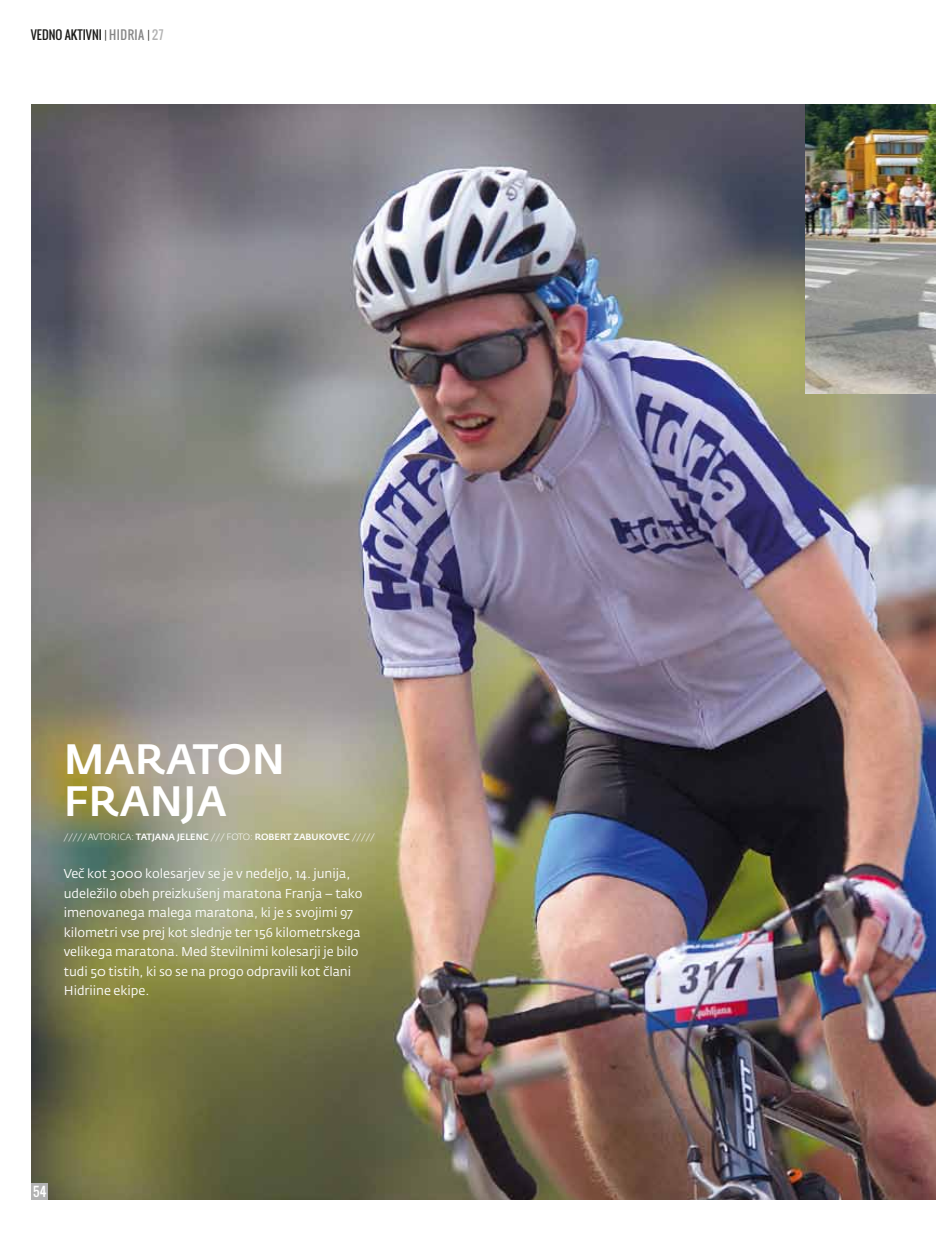
<style>
.page{position:relative;width:936px;height:1234px;background:#fff}
.page>*{position:absolute;margin:0;border:0;box-sizing:border-box;transform-origin:0 0}
.t1{font:500 42px/42px "Fedra Sans CE";color:#fff}
.t2{font:12.75px/19.5px "Fedra Sans CE";letter-spacing:-.005em;color:#fff}
.t3{font:12.6px "Oswald";color:#fff}
.t4{font:12px "Oswald";color:#1d1d1b}
.t5{font:9px "Fedra Sans CE Light TF";color:#fff}
.t6{font:500 9px "Fedra Sans CE";color:#fff}
.s1{font-weight:300}
.s2{color:#878787}
.s3{color:#b2b2b2}
.s4{font-family:"Fedra Sans CE";font-weight:500}
.s5{font-family:"Fedra Sans CE Light TF";font-weight:400}
</style>
<div class="page">
<img style="left:32px;top:104px;width:903px;height:1095px">
<img style="left:805px;top:104px;width:130px;height:289px">
<div style="left:32px;top:1182px;width:16px;height:17px;background:#b2b2b2"></div>
<p class="t4" style="left:31px;top:26px;width:134px">VEDNO AKTIVNI <span class="s1">|</span> <span class="s2">HIDRIA</span> <span class="s1">|</span> <span class="s3">27</span></p>
<h1 class="t1" style="left:64px;top:738px;width:223px">M ARATON<br>FRANJA</h1>
<p class="t5" style="left:64px;top:832px;width:175px">///// AVTORICA: <span class="s4">TATJANA JELENC</span> /// FOTO</p>
<p class="t6" style="left:250px;top:831px;width:126px"><span class="s5">:</span> ROBERT ZABUKOVEC <span class="s5">/////</span></p>
<p class="t2" style="left:64px;top:864px;width:300px">Več kot 3000 kolesarjev se je v nedeljo, 14. junija, udeležilo obeh preizkušenj maratona Franja – tako imenovanega malega maratona, ki je s svojimi 97 kilometri vse prej kot slednje ter 156 kilometrskega velikega maratona. Med številnimi kolesarji je bilo tudi 50 tistih, ki so se na progo odpravili kot člani Hidriine ekipe.</p>
<p class="t3" style="left:33px;top:1181px;width:15px">54</p>
</div>
